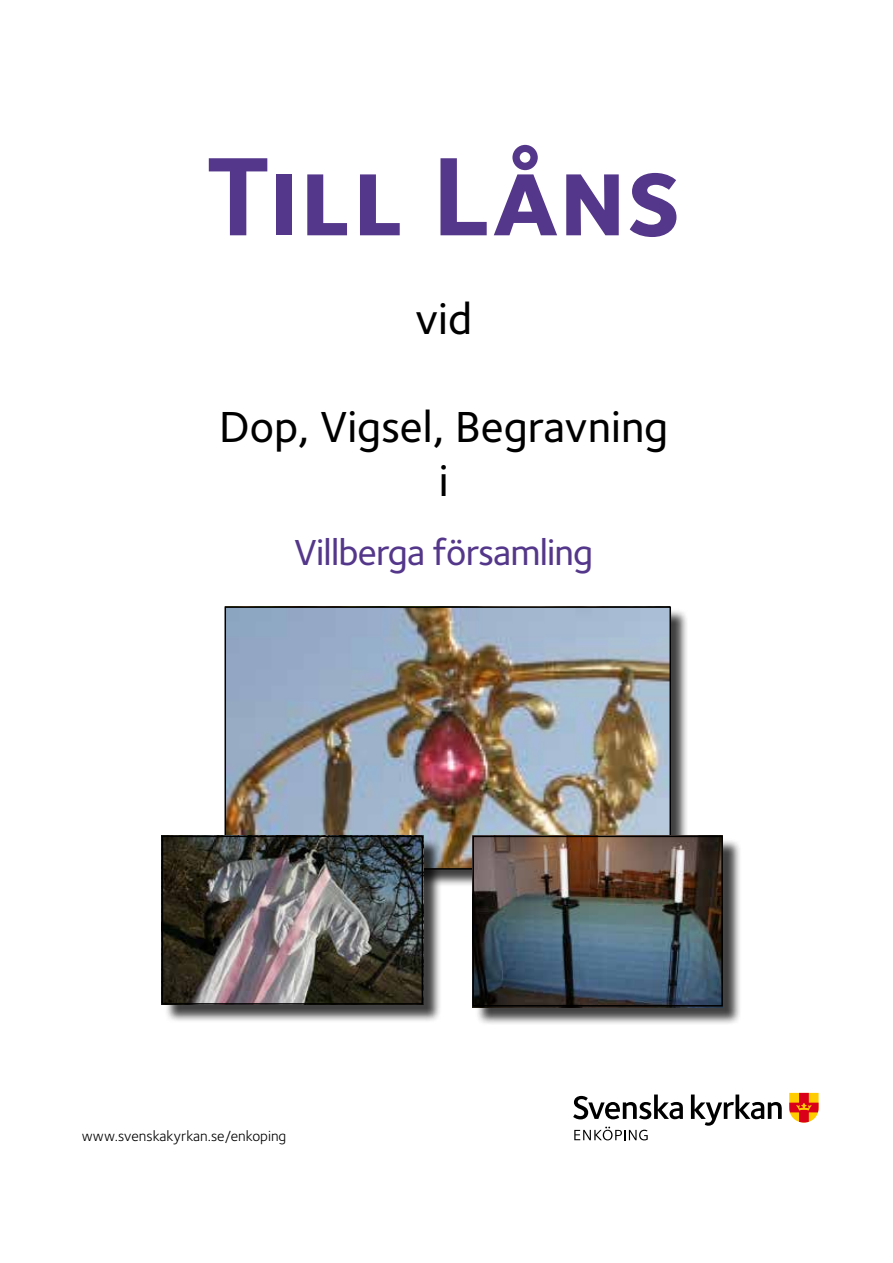
<style>
.page{position:relative;width:893px;height:1263px;background:#fff}
.page>*{position:absolute;margin:0;border:0;box-sizing:border-box;transform-origin:0 0}
.t1{font:115.5px "Foundry Sterling Bold Expert";color:#54378a}
.t2{font:500 45px/54px "Foundry Sterling";color:#000;text-align:center}
.t3{font:500 37.5px "Foundry Sterling";letter-spacing:-.02em;color:#54378a}
.t4{font:15px "Foundry Sterling";color:#000}
</style>
<div class="page">
<svg style="left:574px;top:1126px;width:74px;height:14px"></svg>
<svg style="left:573px;top:1094px;width:110px;height:25px"></svg>
<svg style="left:691px;top:1094px;width:91px;height:32px"></svg>
<svg style="left:789px;top:1093px;width:30px;height:29px"></svg>
<div style="left:228px;top:609px;width:460px;height:278px;background:#000;opacity:.75"></div>
<img style="left:228px;top:609px;width:440px;height:258px">
<div style="left:225px;top:606px;width:446px;height:264px;border:2px solid #000"></div>
<div style="left:475px;top:838px;width:267px;height:188px;background:#000;opacity:.75"></div>
<img style="left:473px;top:839px;width:250px;height:168px">
<div style="left:164px;top:838px;width:278px;height:185px;background:#000;opacity:.75"></div>
<img style="left:165px;top:839px;width:255px;height:163px">
<div style="left:162px;top:836px;width:261px;height:169px;border:2px solid #000"></div>
<div style="left:472px;top:836px;width:251px;height:170px;border:2px solid #000"></div>
<h1 class="t1" style="left:206px;top:128px;width:478px">Till Låns</h1>
<h2 class="t2" style="left:415px;top:292px;width:58px">vid</h2>
<h2 class="t2" style="left:219px;top:400px;width:451px">Dop, Vigsel, Begravning i</h2>
<h3 class="t3" style="left:294px;top:531px;width:301px">Villberga församling</h3>
<p class="t4" style="left:82px;top:1127px;width:206px">www.svenskakyrkan.se/enkoping</p>
</div>
